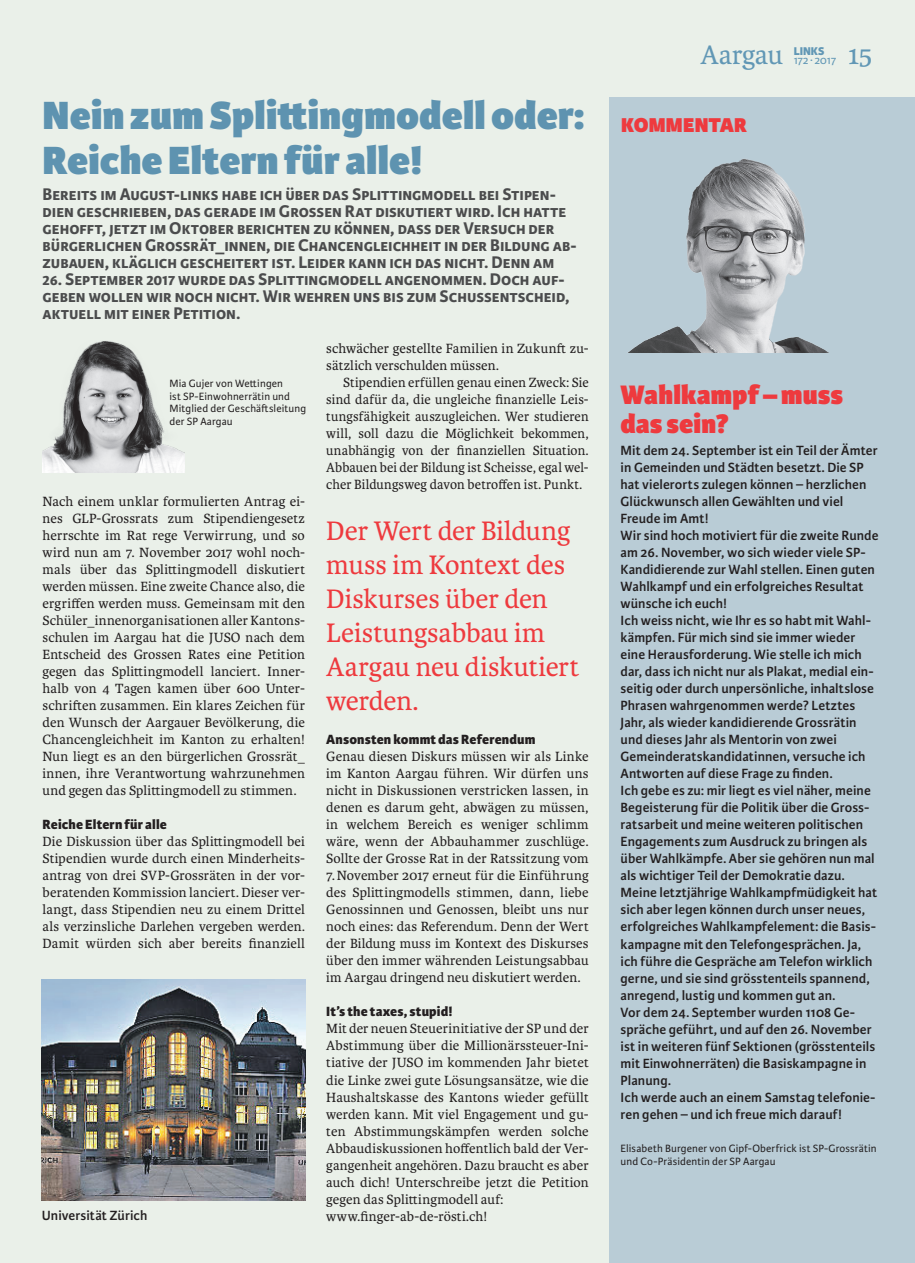
<style>
.page{position:relative;width:915px;height:1263px;background:#fff}
.page>*{position:absolute;margin:0;border:0;box-sizing:border-box;transform-origin:0 0}
.t1{font:800 42px/45px "Karmina Sans";letter-spacing:.005em;color:#5e93b0}
.t2{font:28.5px/34px "Karmina";letter-spacing:-.005em;color:#ee3a3e}
.t3{font:800 28.5px/28.5px "Karmina Sans";letter-spacing:.005em;color:#ee3a3e}
.t4{font:28.5px "Karmina";letter-spacing:-.005em;color:#6197b5}
.t5{font:700 18px/17px "Karmina Sans";color:#4b4c4d}
.t6{font:14.25px/17px "Karmina";letter-spacing:.01em;color:#231f20;text-align:justify}
.t7{font:600 14.25px/17px "Karmina Sans";letter-spacing:.005em;color:#231f20}
.t8{font:800 14.25px "Karmina Sans";letter-spacing:.01em;color:#231f20}
.t9{font:12px "Karmina Sans";letter-spacing:-.02em;color:#6197b5}
.t10{font:800 12px "Karmina Sans";color:#6197b5}
.t11{font:11.25px/12.8px "Karmina Sans";letter-spacing:.01em;color:#231f20}
.s1{font-size:21.3px;color:#ee3a3e}
</style>
<div class="page">
<div style="left:0;top:0;width:914px;height:1263px;background:#eaf0e9"></div>
<div style="left:609px;top:98px;width:305px;height:1165px;background:#b9ccd6"></div>
<img style="left:628px;top:159px;width:201px;height:194px">
<img style="left:43px;top:341px;width:141px;height:131px">
<img style="left:42px;top:980px;width:263px;height:221px">
<h2 class="t4" style="left:700px;top:39px;width:84px">Aargau</h2>
<p class="t10" style="left:793px;top:44px;width:32px">LINKS</p>
<p class="t9" style="left:793px;top:53px;width:44px">172 ∙ 2017</p>
<h2 class="t4" style="left:847px;top:39px;width:26px">15</h2>
<p class="t9" style="left:802px;top:53px;width:33px">1∙ 2017</p>
<p class="t9" style="left:810px;top:53px;width:22px">∙ 01</p>
<h1 class="t1" style="left:43px;top:95px;width:705px">Nein zum Splittingmodell oder: <span class="s1">KOMMENTAR<br></span>Reiche Eltern für alle!</h1>
<p class="t5" style="left:43px;top:186px;width:535px">Bereits im August-links habe ich über das Splittingmodell bei Stipen&shy;dien geschrieben, das gerade im Grossen Rat diskutiert wird. Ich hatte gehofft, jetzt im Oktober berichten zu können, dass der Versuch der bürgerlichen Grossrät_innen, die Chancengleichheit in der Bildung ab&shy;zubauen, kläglich gescheitert ist. Leider kann ich das nicht. Denn am</p>
<p class="t5" style="left:43px;top:271px;width:528px">26. September 2017 wurde das Splittingmodell angenommen. Doch auf&shy;geben wollen wir noch nicht. Wir wehren uns bis zum Schussentscheid, aktuell mit einer Petition.</p>
<p class="t11" style="left:169px;top:377px;width:138px">Mia Gujer von Wettingen<br>ist SP-Einwohnerrätin und<br>Mitglied der Geschäftsleitung der SP Aargau</p>
<p class="t6" style="left:43px;top:493px;width:264px">Nach einem unklar formulierten Antrag ei&shy;nes GLP-Grossrats zum Stipendiengesetz herrschte im Rat rege Verwirrung, und so wird nun am 7. November 2017 wohl noch&shy;mals über das Splittingmodell diskutiert werden müssen. Eine zweite Chance also, die ergriffen werden muss. Gemeinsam mit den Schüler_innenorganisationen aller Kantons&shy;schulen im Aargau hat die JUSO nach dem Entscheid des Grossen Rates eine Petition gegen das Splittingmodell lanciert. Inner&shy;halb von 4 Tagen kamen über 600 Unter&shy;schriften zusammen. Ein klares Zeichen für den Wunsch der Aargauer Bevölkerung, die Chancengleichheit im Kanton zu erhalten!<br>Nun liegt es an den bürgerlichen Grossrät_ innen, ihre Verantwortung wahrzunehmen und gegen das Splittingmodell zu stimmen.</p>
<p class="t8" style="left:43px;top:816px;width:126px">Reiche Eltern für alle</p>
<p class="t6" style="left:43px;top:833px;width:264px">Die Diskussion über das Splittingmodell bei Stipendien wurde durch einen Minderheits&shy;antrag von drei SVP-Grossräten in der vor&shy;beratenden Kommission lanciert. Dieser ver&shy;langt, dass Stipendien neu zu einem Drittel als verzinsliche Darlehen vergeben werden.<br>Damit würden sich aber bereits finanziell</p>
<p class="t7" style="left:42px;top:1207px;width:107px">Universität Zürich</p>
<p class="t6" style="left:326px;top:340px;width:264px">schwächer gestellte Familien in Zukunft zu&shy;sätzlich verschulden müssen.</p>
<p class="t6" style="left:326px;top:374px;width:264px;text-indent:17px">Stipendien erfüllen genau einen Zweck: Sie sind dafür da, die ungleiche finanzielle Leis&shy;tungsfähigkeit auszugleichen. Wer studieren will, soll dazu die Möglichkeit bekommen, unabhängig von der finanziellen Situation.<br>Abbauen bei der Bildung ist Scheisse, egal wel&shy;cher Bildungsweg davon betroffen ist. Punkt.</p>
<h2 class="t2" style="left:326px;top:514px;width:254px">Der Wert der Bildung muss im Kontext des<br>Diskurses über den<br>Leistungsabbau im<br>Aargau neu diskutiert werden.</h2>
<p class="t8" style="left:326px;top:731px;width:211px">Ansonsten kommt das Referendum</p>
<p class="t6" style="left:326px;top:748px;width:264px">Genau diesen Diskurs müssen wir als Linke im Kanton Aargau führen. Wir dürfen uns nicht in Diskussionen verstricken lassen, in denen es darum geht, abwägen zu müssen, in welchem Bereich es weniger schlimm wäre, wenn der Abbauhammer zuschlüge.<br>Sollte der Grosse Rat in der Ratssitzung vom 7.November 2017 erneut für die Einführung des Splittingmodells stimmen, dann, liebe Genossinnen und Genossen, bleibt uns nur noch eines: das Referendum. Denn der Wert der Bildung muss im Kontext des Diskurses über den immer währenden Leistungsabbau im Aargau dringend neu diskutiert werden.</p>
<p class="t8" style="left:326px;top:1003px;width:128px">It’s the taxes, stupid!</p>
<p class="t6" style="left:326px;top:1020px;width:264px;text-align:left">Mit der neuen Steuerinitiative der SP und der Abstimmung über die Millionärssteuer-Ini&shy;tiative der JUSO im kommenden Jahr bietet die Linke zwei gute Lösungsansätze, wie die Haushaltskasse des Kantons wieder gefüllt werden kann. Mit viel Engagement und gu&shy;ten Abstimmungskämpfen werden solche Abbaudiskussionen hoffentlich bald der Ver&shy;gangenheit angehören. Dazu braucht es aber auch dich! Unterschreibe jetzt die Petition gegen das Splittingmodell auf: www.finger-ab-de-rösti.ch!</p>
<h2 class="t3" style="left:620px;top:382px;width:224px">Wahlkampf – muss das sein?</h2>
<p class="t7" style="left:620px;top:442px;width:259px">Mit dem 24. September ist ein Teil der Ämter in Gemeinden und Städten besetzt. Die SP hat vielerorts zulegen können – herzlichen Glückwunsch allen Gewählten und viel Freude im Amt!<br>Wir sind hoch motiviert für die zweite Runde am 26. November, wo sich wieder viele SP-Kandidierende zur Wahl stellen. Einen guten Wahlkampf und ein erfolgreiches Resultat wünsche ich euch!<br>Ich weiss nicht, wie Ihr es so habt mit Wahl&shy;kämpfen. Für mich sind sie immer wieder eine Herausforderung. Wie stelle ich mich dar, dass ich nicht nur als Plakat, medial ein&shy;seitig oder durch unpersönliche, inhaltslose Phrasen wahrgenommen werde? Letztes Jahr, als wieder kandidierende Grossrätin und dieses Jahr als Mentorin von zwei Gemeinderatskandidatinnen, versuche ich Antworten auf diese Frage zu finden.<br>Ich gebe es zu: mir liegt es viel näher, meine Begeisterung für die Politik über die Gross&shy;ratsarbeit und meine weiteren politischen Engagements zum Ausdruck zu bringen als über Wahlkämpfe. Aber sie gehören nun mal als wichtiger Teil der Demokratie dazu.<br>Meine letztjährige Wahlkampfmüdigkeit hat sich aber legen können durch unser neues, erfolgreiches Wahlkampfelement: die Basis&shy;kampagne mit den Telefongesprächen. Ja, ich führe die Gespräche am Telefon wirklich gerne, und sie sind grösstenteils spannend, anregend, lustig und kommen gut an.<br>Vor dem 24. September wurden 1108 Ge&shy;spräche geführt, und auf den 26. November ist in weiteren fünf Sektionen (grösstenteils mit Einwohnerräten) die Basiskampagne in Planung.<br>Ich werde auch an einem Samstag telefonie&shy;ren gehen – und ich freue mich darauf!</p>
<p class="t11" style="left:620px;top:1142px;width:257px">Elisabeth Burgener von Gipf-Oberfrick ist SP-Grossrätin und Co-Präsidentin der SP Aargau</p>
</div>
